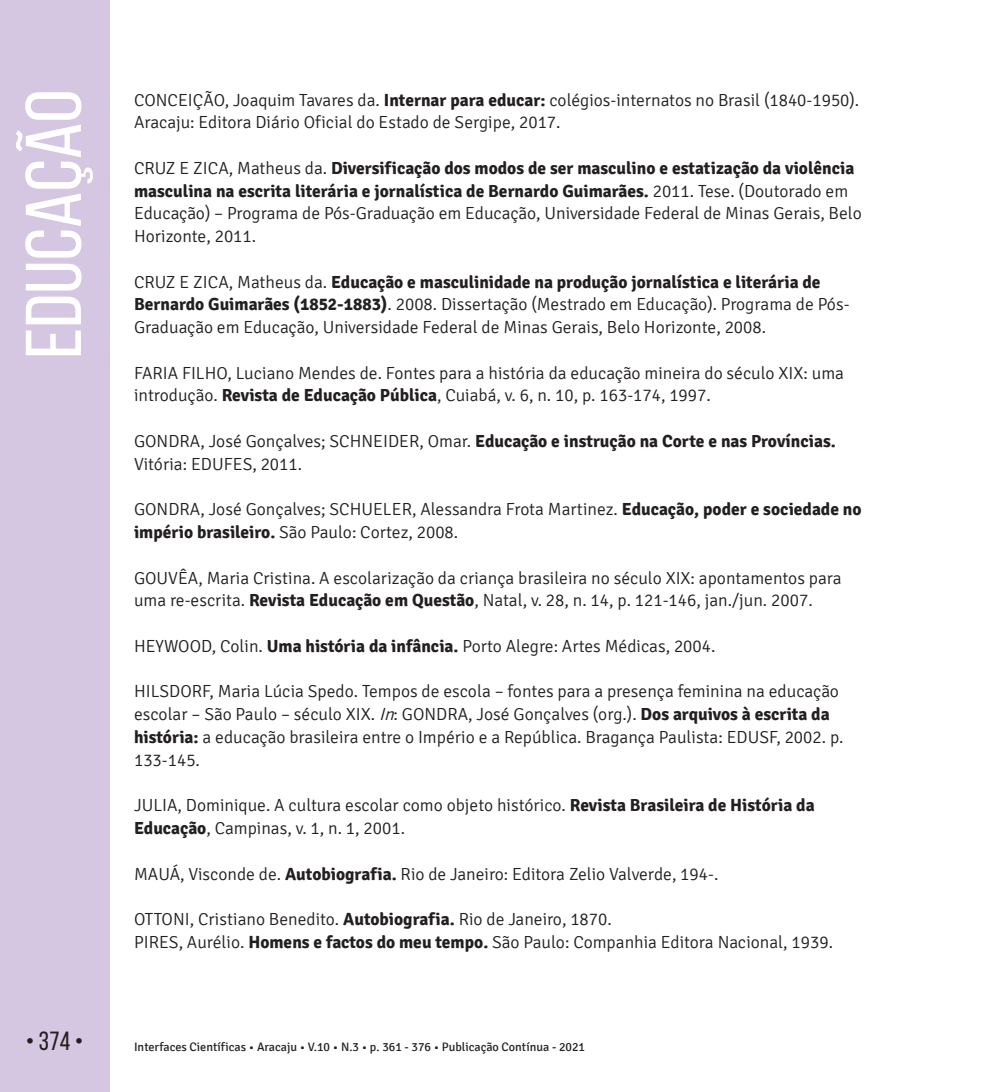
<style>
.page{position:relative;width:993px;height:1092px;background:#fff}
.page>*{position:absolute;margin:0;border:0;box-sizing:border-box;transform-origin:0 0}
.t1{font:78.75px "Bebas Neue";color:#fff;scale:1.09 1}
.t2{font:26.25px "Bebas Neue";color:#231f20}
.t3{font:300 17.5px/22.8px "Signika";color:#231f20}
.t4{font:12.25px "Signika";color:#231f20}
.s1{font-weight:700}
.s2{font-style:italic}
</style>
<div class="page">
<div style="left:0;top:0;width:109px;height:1091px;background:#d5c6e1"></div>
<h1 class="t1" style="left:11px;top:358px;width:248px;rotate:-90deg">EDUCAÇÃO</h1>
<p class="t3" style="left:134px;top:89px;width:726px">CONCEIÇÃO, Joaquim Tavares da. <span class="s1">Internar para educar:</span> colégios-internatos no Brasil (1840-1950).<br>Aracaju: Editora Diário Oficial do Estado de Sergipe, 2017.</p>
<p class="t3" style="left:134px;top:157px;width:729px">CRUZ E ZICA, Matheus da. <span class="s1">Diversificação dos modos de ser masculino e estatização da violência masculina na escrita literária e jornalística de Bernardo Guimarães.</span> 2011. Tese. (Doutorado em Educação) – Programa de Pós-Graduação em Educação, Universidade Federal de Minas Gerais, Belo Horizonte, 2011.</p>
<p class="t3" style="left:134px;top:271px;width:716px">CRUZ E ZICA, Matheus da. <span class="s1">Educação e masculinidade na produção jornalística e literária de<br>Bernardo Guimarães (1852-1883)</span>. 2008. Dissertação (Mestrado em Educação). Programa de Pós-<br>Graduação em Educação, Universidade Federal de Minas Gerais, Belo Horizonte, 2008.</p>
<p class="t3" style="left:134px;top:362px;width:711px">FARIA FILHO, Luciano Mendes de. Fontes para a história da educação mineira do século XIX: uma introdução. <span class="s1">Revista de Educação Pública</span>, Cuiabá, v. 6, n. 10, p. 163-174, 1997.</p>
<p class="t3" style="left:134px;top:430px;width:703px">GONDRA, José Gonçalves; SCHNEIDER, Omar. <span class="s1">Educação e instrução na Corte e nas Províncias.<br></span>Vitória: EDUFES, 2011.</p>
<p class="t3" style="left:134px;top:498px;width:728px">GONDRA, José Gonçalves; SCHUELER, Alessandra Frota Martinez. <span class="s1">Educação, poder e sociedade no império brasileiro.</span> São Paulo: Cortez, 2008.</p>
<p class="t3" style="left:134px;top:566px;width:709px">GOUVÊA, Maria Cristina. A escolarização da criança brasileira no século XIX: apontamentos para uma re-escrita. <span class="s1">Revista Educação em Questão</span>, Natal, v. 28, n. 14, p. 121-146, jan./jun. 2007.</p>
<p class="t3" style="left:134px;top:635px;width:582px">HEYWOOD, Colin. <span class="s1">Uma história da infância.</span> Porto Alegre: Artes Médicas, 2004.</p>
<p class="t3" style="left:134px;top:680px;width:710px">HILSDORF, Maria Lúcia Spedo. Tempos de escola – fontes para a presença feminina na educação escolar – São Paulo – século XIX. <span class="s2">In</span>: GONDRA, José Gonçalves (org.). <span class="s1">Dos arquivos à escrita da história:</span> a educação brasileira entre o Império e a República. Bragança Paulista: EDUSF, 2002. p.<br>133-145.</p>
<p class="t3" style="left:134px;top:794px;width:682px">JULIA, Dominique. A cultura escolar como objeto histórico. <span class="s1">Revista Brasileira de História da<br>Educação</span>, Campinas, v. 1, n. 1, 2001.</p>
<p class="t3" style="left:134px;top:862px;width:585px">MAUÁ, Visconde de. <span class="s1">Autobiografia.</span> Rio de Janeiro: Editora Zelio Valverde, 194-.</p>
<p class="t3" style="left:134px;top:908px;width:700px">OTTONI, Cristiano Benedito. <span class="s1">Autobiografia.</span> Rio de Janeiro, 1870.<br>PIRES, Aurélio. <span class="s1">Homens e factos do meu tempo.</span> São Paulo: Companhia Editora Nacional, 1939.</p>
<h2 class="t2" style="left:26px;top:1026px;width:59px">• 374 •</h2>
<p class="t4" style="left:134px;top:1040px;width:452px">Interfaces Científicas • Aracaju • V.10 • N.3 • p. 361 - 376 • Publicação Contínua - 2021</p>
</div>
